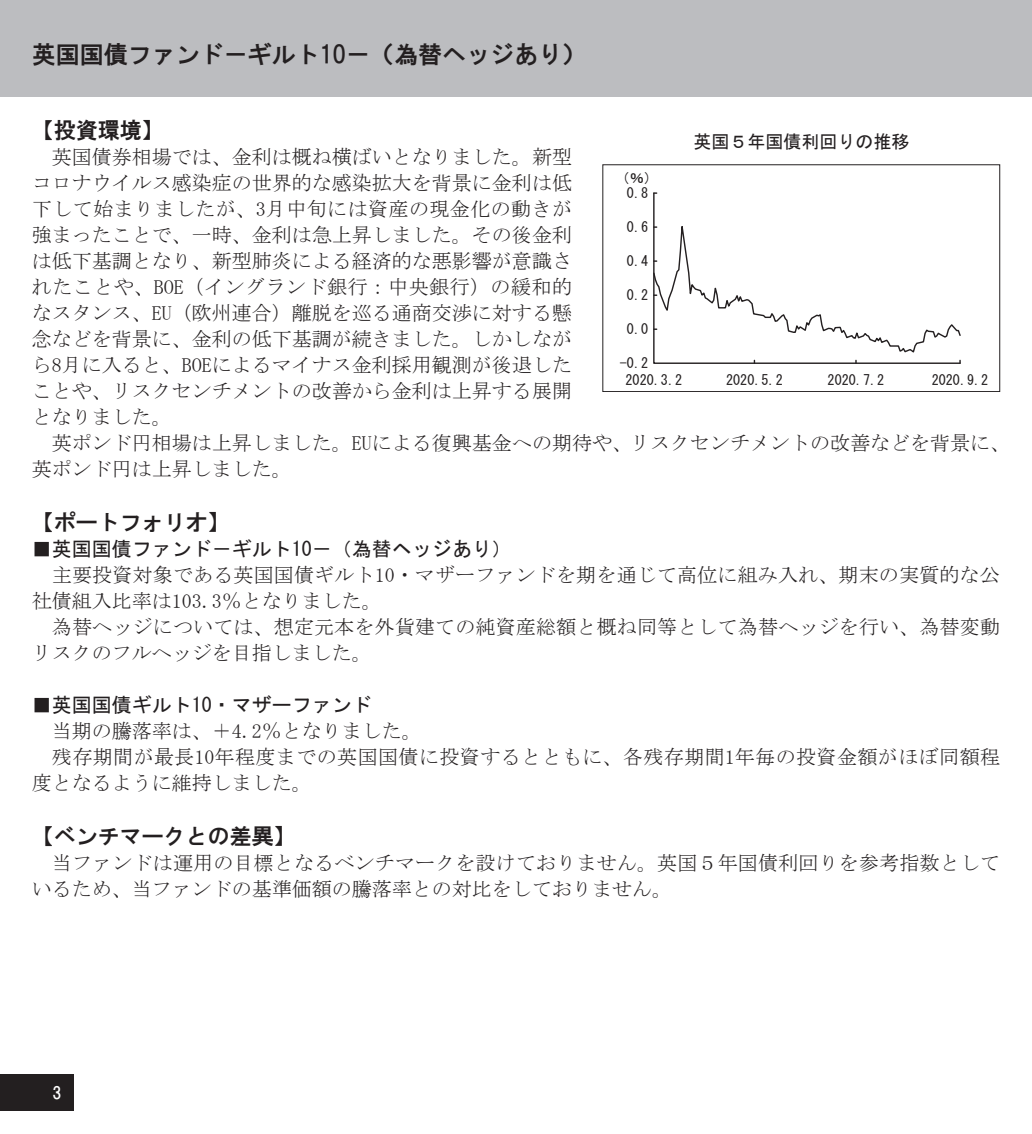
<style>
.page{position:relative;width:1032px;height:1134px;background:#fff}
.page>*{position:absolute;margin:0;border:0;box-sizing:border-box;transform-origin:0 0}
.t1{font:24px "HGS Gothic E";color:#231f20}
.t2{font:22px "HGS Gothic E";color:#231f20}
.t3{font:20px/26px "MS Mincho";color:#231f20}
.t4{font:20px "MS Mincho";letter-spacing:.02em;color:#231f20}
.t5{font:20px "MS Gothic";color:#231f20}
.t6{font:18px "MS Gothic";color:#231f20}
.t7{font:16.6px "HGS Gothic E";color:#fff}
.t8{font:14.2px/17px "MS Gothic";color:#231f20}
</style>
<div class="page">
<div style="left:0;top:1074px;width:74px;height:37px;background:#231f20"></div>
<div style="left:0;top:0;width:1032px;height:96px;background:#bcbdc0"></div>
<div style="left:602px;top:164px;width:398px;height:228px;border:1px solid #231f20"></div>
<svg style="left:653px;top:192px;width:308px;height:172px"></svg>
<p class="t1" style="left:32px;top:42px;width:556px">英国国債ファンド－ギルト10－（為替ヘッジあり）</p>
<p class="t2" style="left:32px;top:119px;width:133px">【投資環境】</p>
<p class="t3" style="left:32px;top:144px;width:542px;text-align:justify;text-indent:20px">英国債券相場では、金利は概ね横ばいとなりました。新型コロナウイルス感染症の世界的な感染拡大を背景に金利は低下して始まりましたが、3月中旬には資産の現金化の動きが強まったことで、一時、金利は急上昇しました。その後金利は低下基調となり、新型肺炎による経済的な悪影響が意識されたことや、BOE（イングランド銀行：中央銀行）の緩和的なスタンス、EU（欧州連合）離脱を巡る通商交渉に対する懸念などを背景に、金利の低下基調が続きました。しかしながら8月に入ると、BOEによるマイナス金利採用観測が後退したことや、リスクセンチメントの改善から金利は上昇する展開となりました。</p>
<p class="t3" style="left:32px;top:430px;width:979px;text-indent:20px">英ポンド円相場は上昇しました。EUによる復興基金への期待や、リスクセンチメントの改善などを背景に、英ポンド円は上昇しました。</p>
<p class="t2" style="left:32px;top:511px;width:199px">【ポートフォリオ】</p>
<p class="t5" style="left:32px;top:539px;width:481px">■英国国債ファンド－ギルト10－（為替ヘッジあり）</p>
<p class="t3" style="left:32px;top:562px;width:969px;text-indent:20px">主要投資対象である英国国債ギルト10・マザーファンドを期を通じて高位に組み入れ、期末の実質的な公社債組入比率は103.3％となりました。</p>
<p class="t3" style="left:32px;top:614px;width:969px;text-indent:20px">為替ヘッジについては、想定元本を外貨建ての純資産総額と概ね同等として為替ヘッジを行い、為替変動リスクのフルヘッジを目指しました。</p>
<p class="t5" style="left:32px;top:695px;width:341px">■英国国債ギルト10・マザーファンド</p>
<p class="t3" style="left:52px;top:718px;width:371px">当期の騰落率は、＋4.2％となりました。</p>
<p class="t4" style="left:52px;top:747px;width:950px">残存期間が最長10年程度までの英国国債に投資するとともに、各残存期間1年毎の投資金額がほぼ同額程</p>
<p class="t3" style="left:32px;top:770px;width:281px">度となるように維持しました。</p>
<p class="t2" style="left:32px;top:825px;width:265px">【ベンチマークとの差異】</p>
<p class="t3" style="left:32px;top:850px;width:970px;text-indent:20px">当ファンドは運用の目標となるベンチマークを設けておりません。英国５年国債利回りを参考指数としているため、当ファンドの基準価額の騰落率との対比をしておりません。</p>
<p class="t6" style="left:693px;top:133px;width:217px">英国５年国債利回りの推移</p>
<p class="t8" style="left:615px;top:169px;width:44px">（％）</p>
<p class="t8" style="left:627px;top:185px;width:23px">0.8</p>
<p class="t8" style="left:627px;top:219px;width:23px">0.6</p>
<p class="t8" style="left:627px;top:253px;width:23px">0.4</p>
<p class="t8" style="left:627px;top:287px;width:23px">0.2</p>
<p class="t8" style="left:627px;top:321px;width:23px">0.0</p>
<p class="t8" style="left:625px;top:355px;width:58px;text-indent:-6px">-0.2<br>2020.3.2</p>
<p class="t8" style="left:726px;top:372px;width:58px">2020.5.2</p>
<p class="t8" style="left:827px;top:372px;width:58px">2020.7.2</p>
<p class="t8" style="left:932px;top:372px;width:58px">2020.9.2</p>
<p class="t7" style="left:52px;top:1085px;width:11px">3</p>
</div>
